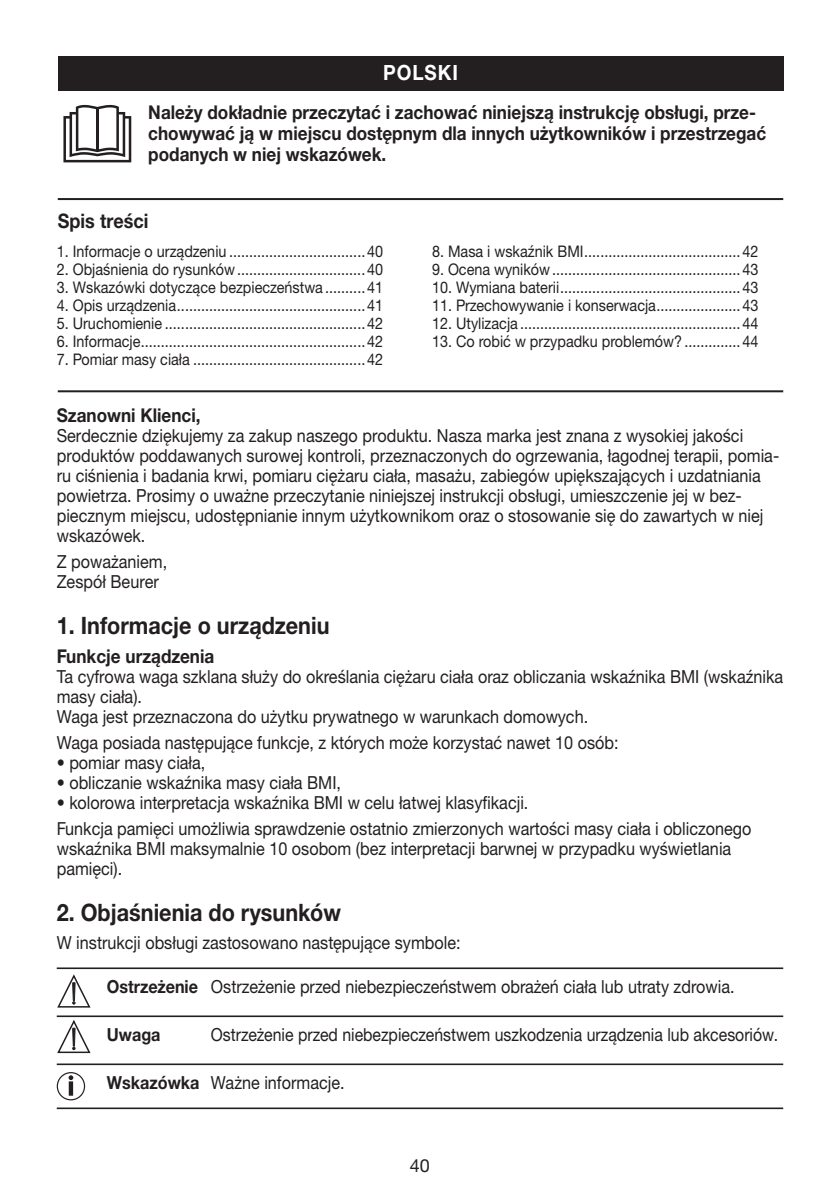
<style>
.page{position:relative;width:840px;height:1191px;background:#fff}
.page>*{position:absolute;margin:0;border:0;box-sizing:border-box;transform-origin:0 0}
.t1{font:700 24px "Helvetica Neue LTW1 G";color:#231f20;scale:.9 1}
.t2{font:700 21px "Helvetica Neue LT Pro";letter-spacing:.05em;color:#fff;scale:.9 1}
.t3{font:700 20px "Helvetica Neue LTW1 G";color:#231f20;scale:.9 1}
.t4{font:700 19px/21px "Helvetica Neue LTW1 G";color:#231f20;scale:.9 1}
.t5{font:18px/20px "Helvetica Neue LTW1 G";color:#231f20;scale:.9 1}
.t6{font:18px/20px "Helvetica Neue LT Pro";color:#231f20;scale:.9 1}
.t7{font:18px "Helvetica Neue LTW1 G";color:#231f20;scale:.88 1}
.t8{font:700 18px "Helvetica Neue LTW1 G";color:#231f20;scale:.9 1}
.t9{font:18px "Helvetica Neue LTW1 G";color:#231f20}
.t10{font:16px "Helvetica Neue LTW1 G";color:#231f20;scale:.9 1}
.s1{font-weight:700}
</style>
<div class="page">
<hr style="left:57px;top:967px;width:725px;height:2px;background:#231f20">
<svg style="left:57px;top:974px;width:34px;height:34px"></svg>
<hr style="left:57px;top:1015px;width:725px;height:2px;background:#231f20">
<svg style="left:57px;top:1020px;width:34px;height:33px"></svg>
<hr style="left:57px;top:1063px;width:725px;height:2px;background:#231f20">
<div style="left:57px;top:1072px;width:28px;height:28px;border:1px solid #231f20;border-radius:50%"></div>
<div style="left:69px;top:1081px;width:4px;height:14px;border:2px solid #231f20"></div>
<svg style="left:68px;top:1075px;width:5px;height:19px"></svg>
<hr style="left:57px;top:1107px;width:725px;height:2px;background:#231f20">
<div style="left:58px;top:57px;width:724px;height:34px;background:#231f20"></div>
<hr style="left:58px;top:390px;width:724px;height:2px;background:#231f20">
<hr style="left:58px;top:198px;width:724px;height:2px;background:#231f20">
<svg style="left:63px;top:105px;width:68px;height:57px"></svg>
<hr style="left:96px;top:108px;width:3px;height:43px;background:#231f20">
<h2 class="t2" style="left:383px;top:60px;width:85px">POLSKI</h2>
<p class="t4" style="left:148px;top:101px;width:687px">Należy dokładnie przeczytać i zachować niniejszą instrukcję obsługi, prze&shy;chowywać ją w miejscu dostępnym dla innych użytkowników i przestrzegać podanych w niej wskazówek.</p>
<p class="t3" style="left:58px;top:208px;width:102px">Spis treści</p>
<p class="t10" style="left:57px;top:242px;width:364px">1. Informacje o urządzeniu ..................................40</p>
<p class="t10" style="left:57px;top:260px;width:364px">2. Objaśnienia do rysunków................................40</p>
<p class="t10" style="left:57px;top:278px;width:364px">3. Wskazówki dotyczące bezpieczeństwa ..........41</p>
<p class="t10" style="left:57px;top:296px;width:364px">4. Opis urządzenia...............................................41</p>
<p class="t10" style="left:57px;top:314px;width:364px">5. Uruchomienie ..................................................42</p>
<p class="t10" style="left:57px;top:332px;width:364px">6. Informacje........................................................42</p>
<p class="t10" style="left:57px;top:350px;width:364px">7. Pomiar masy ciała ...........................................42</p>
<p class="t10" style="left:432px;top:242px;width:364px">8. Masa i wskaźnik BMI.......................................42</p>
<p class="t10" style="left:432px;top:260px;width:364px">9. Ocena wyników ...............................................43</p>
<p class="t10" style="left:432px;top:278px;width:364px">10. Wymiana baterii.............................................43</p>
<p class="t10" style="left:432px;top:296px;width:364px">11. Przechowywanie i konserwacja.....................43</p>
<p class="t10" style="left:432px;top:314px;width:364px">12. Utylizacja .......................................................44</p>
<p class="t10" style="left:432px;top:332px;width:364px">13. Co robić w przypadku problemów? ..............44</p>
<p class="t4" style="left:57px;top:404px;width:161px">Szanowni Klienci,</p>
<p class="t6" style="left:57px;top:425px;width:803px">Serdecznie dziękujemy za zakup naszego produktu. Nasza marka jest znana z wysokiej jakości produktów poddawanych surowej kontroli, przeznaczonych do ogrzewania, łagodnej terapii, pomia&shy;ru ciśnienia i badania krwi, pomiaru ciężaru ciała, masażu, zabiegów upiększających i uzdatniania powietrza. Prosimy o uważne przeczytanie niniejszej instrukcji obsługi, umieszczenie jej w bez&shy;piecznym miejscu, udostępnianie innym użytkownikom oraz o stosowanie się do zawartych w niej wskazówek.</p>
<p class="t6" style="left:57px;top:551px;width:124px">Z poważaniem,<br>Zespół Beurer</p>
<h1 class="t1" style="left:57px;top:610px;width:304px">1. Informacje o urządzeniu</h1>
<p class="t4" style="left:57px;top:645px;width:176px">Funkcje urządzenia</p>
<p class="t5" style="left:57px;top:666px;width:808px">Ta cyfrowa waga szklana służy do określania ciężaru ciała oraz obliczania wskaźnika BMI (wskaźnika masy ciała).<br>Waga jest przeznaczona do użytku prywatnego w warunkach domowych.</p>
<p class="t5" style="left:57px;top:732px;width:625px">Waga posiada następujące funkcje, z których może korzystać nawet 10 osób:</p>
<p class="t5" style="left:57px;top:752px;width:167px">• pomiar masy ciała,</p>
<p class="t5" style="left:57px;top:772px;width:317px">• obliczanie wskaźnika masy ciała BMI,</p>
<p class="t5" style="left:57px;top:789px;width:773px;line-height:25.6px">• kolorowa interpretacja wskaźnika BMI w celu łatwej klasyfikacji.<br>Funkcja pamięci umożliwia sprawdzenie ostatnio zmierzonych wartości masy ciała i obliczonego</p>
<p class="t5" style="left:57px;top:838px;width:750px">wskaźnika BMI maksymalnie 10 osobom (bez interpretacji barwnej w przypadku wyświetlania pamięci).</p>
<h1 class="t1" style="left:57px;top:897px;width:317px">2. Objaśnienia do rysunków</h1>
<p class="t5" style="left:57px;top:932px;width:450px">W instrukcji obsługi zastosowano następujące symbole:</p>
<p class="t5" style="left:107px;top:976px;width:698px"><span class="s1">Ostrzeżenie</span> Ostrzeżenie przed niebezpieczeństwem obrażeń ciała lub utraty zdrowia.</p>
<p class="t8" style="left:107px;top:1023px;width:61px">Uwaga</p>
<p class="t7" style="left:211px;top:1023px;width:646px">Ostrzeżenie przed niebezpieczeństwem uszkodzenia urządzenia lub akcesoriów.</p>
<p class="t5" style="left:107px;top:1072px;width:265px"><span class="s1">Wskazówka</span> Ważne informacje.</p>
<p class="t9" style="left:410px;top:1154px;width:22px">40</p>
</div>
